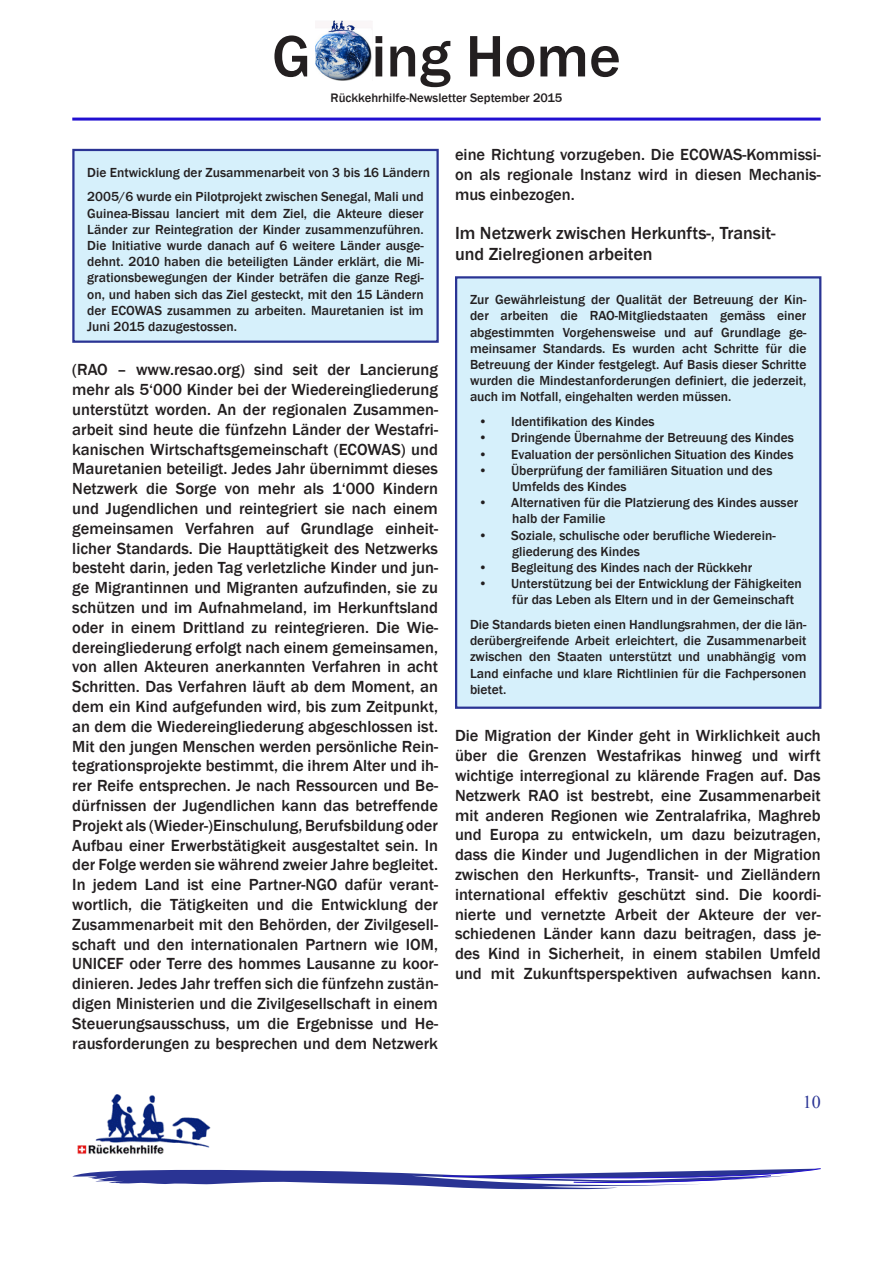
<style>
.page{position:relative;width:893px;height:1263px;background:#fff}
.page>*{position:absolute;margin:0;border:0;box-sizing:border-box;transform-origin:0 0}
.t1{font:500 60.6px "Franklin Gothic";color:#231f20}
.t2{font:500 18px "Franklin Gothic";color:#231f20}
.t3{font:18px "Times New Roman";color:#2a3494}
.t4{font:500 16.5px/19.8px "Franklin Gothic";color:#231f20;text-align:justify}
.t5{font:500 13.5px/16.2px "Franklin Gothic";color:#231f20}
.t6{font:500 12.6px "Franklin Gothic";color:#231f20}
</style>
<div class="page">
<img style="left:77px;top:1094px;width:134px;height:61px">
<svg style="left:72px;top:1168px;width:749px;height:22px"></svg>
<img style="left:315px;top:21px;width:57px;height:60px">
<hr style="left:72px;top:118px;width:749px;height:3px;background:#210fd1">
<div style="left:73px;top:150px;width:365px;height:192px;background:#d6f0fb"></div>
<div style="left:72px;top:149px;width:367px;height:194px;border:2px solid #2a3494"></div>
<div style="left:456px;top:277px;width:364px;height:431px;background:#d6f0fb"></div>
<div style="left:455px;top:276px;width:366px;height:433px;border:2px solid #2a3494"></div>
<h1 class="t1" style="left:272px;top:19px;width:350px">G ing Home</h1>
<p class="t6" style="left:331px;top:90px;width:233px">Rückkehrhilfe-Newsletter September 2015</p>
<p class="t5" style="left:87px;top:160px;width:344px;line-height:24.8px">Die Entwicklung der Zusammenarbeit von 3 bis 16 Ländern<br>2005/6 wurde ein Pilotprojekt zwischen Senegal, Mali und</p>
<p class="t5" style="left:87px;top:205px;width:338px;text-align:justify">Guinea-Bissau lanciert mit dem Ziel, die Akteure dieser Länder zur Reintegration der Kinder zusammenzuführen.<br>Die Initiative wurde danach auf 6 weitere Länder ausge&shy;dehnt. 2010 haben die beteiligten Länder erklärt, die Mi&shy;grationsbewegungen der Kinder beträfen die ganze Regi&shy;on, und haben sich das Ziel gesteckt, mit den 15 Ländern der ECOWAS zusammen zu arbeiten. Mauretanien ist im Juni 2015 dazugestossen.</p>
<p class="t4" style="left:72px;top:360px;width:367px">(RAO – www.resao.org) sind seit der Lancierung mehr als 5‘000 Kinder bei der Wiedereingliederung unterstützt worden. An der regionalen Zusammen&shy;arbeit sind heute die fünfzehn Länder der Westafri&shy;kanischen Wirtschaftsgemeinschaft (ECOWAS) und Mauretanien beteiligt. Jedes Jahr übernimmt dieses Netzwerk die Sorge von mehr als 1‘000 Kindern und Jugendlichen und reintegriert sie nach einem gemeinsamen Verfahren auf Grundlage einheit&shy;licher Standards. Die Haupttätigkeit des Netzwerks besteht darin, jeden Tag verletzliche Kinder und jun&shy;ge Migrantinnen und Migranten aufzufinden, sie zu schützen und im Aufnahmeland, im Herkunftsland oder in einem Drittland zu reintegrieren. Die Wie&shy;dereingliederung erfolgt nach einem gemeinsamen, von allen Akteuren anerkannten Verfahren in acht Schritten. Das Verfahren läuft ab dem Moment, an dem ein Kind aufgefunden wird, bis zum Zeitpunkt, an dem die Wiedereingliederung abgeschlossen ist.<br>Mit den jungen Menschen werden persönliche Rein&shy;tegrationsprojekte bestimmt, die ihrem Alter und ih&shy;rer Reife entsprechen. Je nach Ressourcen und Be&shy;dürfnissen der Jugendlichen kann das betreffende Projekt als (Wieder-)Einschulung, Berufsbildung oder Aufbau einer Erwerbstätigkeit ausgestaltet sein. In der Folge werden sie während zweier Jahre begleitet.</p>
<p class="t4" style="left:72px;top:875px;width:367px">In jedem Land ist eine Partner-NGO dafür verant&shy;wortlich, die Tätigkeiten und die Entwicklung der Zusammenarbeit mit den Behörden, der Zivilgesell&shy;schaft und den internationalen Partnern wie IOM, UNICEF oder Terre des hommes Lausanne zu koor&shy;dinieren. Jedes Jahr treffen sich die fünfzehn zustän&shy;digen Ministerien und die Zivilgesellschaft in einem Steuerungsausschuss, um die Ergebnisse und He&shy;rausforderungen zu besprechen und dem Netzwerk</p>
<p class="t4" style="left:455px;top:145px;width:367px">eine Richtung vorzugeben. Die ECOWAS-Kommissi&shy;on als regionale Instanz wird in diesen Mechanis&shy;mus einbezogen.</p>
<p class="t2" style="left:455px;top:221px;width:322px">Im Netzwerk zwischen Herkunfts-, Transit-</p>
<p class="t2" style="left:455px;top:243px;width:199px">und Zielregionen arbeiten</p>
<p class="t5" style="left:470px;top:292px;width:338px;text-align:justify">Zur Gewährleistung der Qualität der Betreuung der Kin&shy;der arbeiten die RAO-Mitgliedstaaten gemäss einer abgestimmten Vorgehensweise und auf Grundlage ge&shy;meinsamer Standards. Es wurden acht Schritte für die Betreuung der Kinder festgelegt. Auf Basis dieser Schritte wurden die Mindestanforderungen definiert, die jederzeit, auch im Notfall, eingehalten werden müssen.</p>
<p class="t5" style="left:478px;top:414px;width:178px">• Identifikation des Kindes</p>
<p class="t5" style="left:478px;top:430px;width:317px">• Dringende Übernahme der Betreuung des Kindes</p>
<p class="t5" style="left:478px;top:446px;width:316px">• Evaluation der persönlichen Situation des Kindes</p>
<p class="t5" style="left:512px;top:462px;width:262px;text-indent:-34px">• Überprüfung der familiären Situation und des<br>Umfelds des Kindes</p>
<p class="t5" style="left:512px;top:495px;width:288px;text-indent:-34px">• Alternativen für die Platzierung des Kindes ausser halb der Familie</p>
<p class="t5" style="left:512px;top:527px;width:265px;text-indent:-34px">• Soziale, schulische oder berufliche Wiederein&shy;gliederung des Kindes</p>
<p class="t5" style="left:478px;top:559px;width:275px">• Begleitung des Kindes nach der Rückkehr</p>
<p class="t5" style="left:512px;top:576px;width:291px;text-indent:-34px">• Unterstützung bei der Entwicklung der Fähigkeiten für das Leben als Eltern und in der Gemeinschaft</p>
<p class="t5" style="left:470px;top:616px;width:338px;text-align:justify">Die Standards bieten einen Handlungsrahmen, der die län&shy;derübergreifende Arbeit erleichtert, die Zusammenarbeit zwischen den Staaten unterstützt und unabhängig vom Land einfache und klare Richtlinien für die Fachpersonen bietet.</p>
<p class="t4" style="left:455px;top:726px;width:367px">Die Migration der Kinder geht in Wirklichkeit auch über die Grenzen Westafrikas hinweg und wirft wichtige interregional zu klärende Fragen auf. Das Netzwerk RAO ist bestrebt, eine Zusammenarbeit mit anderen Regionen wie Zentralafrika, Maghreb und Europa zu entwickeln, um dazu beizutragen, dass die Kinder und Jugendlichen in der Migration zwischen den Herkunfts-, Transit- und Zielländern international effektiv geschützt sind. Die koordi&shy;nierte und vernetzte Arbeit der Akteure der ver&shy;schiedenen Länder kann dazu beitragen, dass je&shy;des Kind in Sicherheit, in einem stabilen Umfeld und mit Zukunftsperspektiven aufwachsen kann.</p>
<p class="t3" style="left:803px;top:1090px;width:19px">10</p>
</div>
